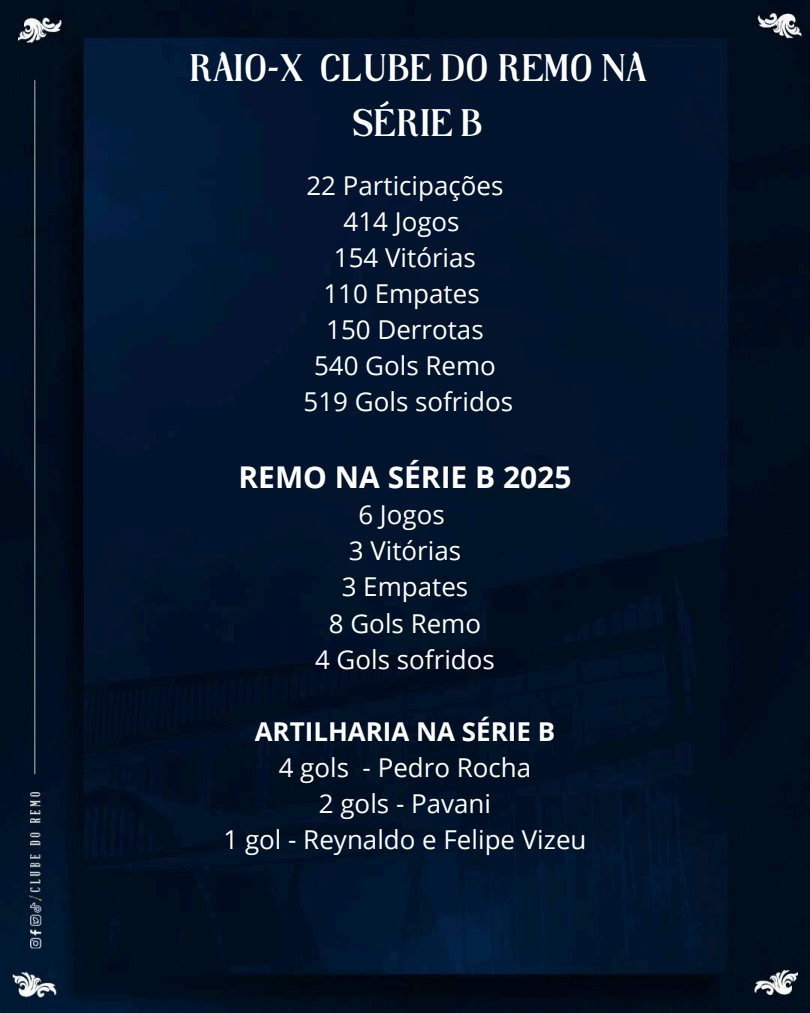
<style>
.page{position:relative;width:810px;height:1013px;background:#fff}
.page>*{position:absolute;margin:0;border:0;box-sizing:border-box;transform-origin:0 0}
.t1{font:700 39.4px/54.8px "Tropikal";color:#fff;text-align:center}
.t2{font:700 30px "Open Sans";color:#fff}
.t3{font:26px/36px "Open Sans";color:#fff;text-align:center}
.t4{font:700 26px "Open Sans";color:#fff}
</style>
<div class="page">
<img style="left:0;top:0;width:810px;height:1012px">
<h1 class="t1" style="left:189px;top:43px;width:459px">RAIO-X CLUBE DO REMO NA<br>SÉRIE B</h1>
<p class="t3" style="left:304px;top:167px;width:211px">22 Participações<br>414 Jogos<br>154 Vitórias<br>110 Empates<br>150 Derrotas<br>540 Gols Remo<br>519 Gols sofridos</p>
<p class="t2" style="left:238px;top:456px;width:335px">REMO NA SÉRIE B 2025</p>
<p class="t3" style="left:315px;top:496px;width:181px">6 Jogos<br>3 Vitórias<br>3 Empates<br>8 Gols Remo<br>4 Gols sofridos</p>
<p class="t4" style="left:255px;top:712px;width:302px">ARTILHARIA NA SÉRIE B</p>
<p class="t3" style="left:223px;top:748px;width:365px">4 gols - Pedro Rocha<br>2 gols - Pavani<br>1 gol - Reynaldo e Felipe Vizeu</p>
</div>
